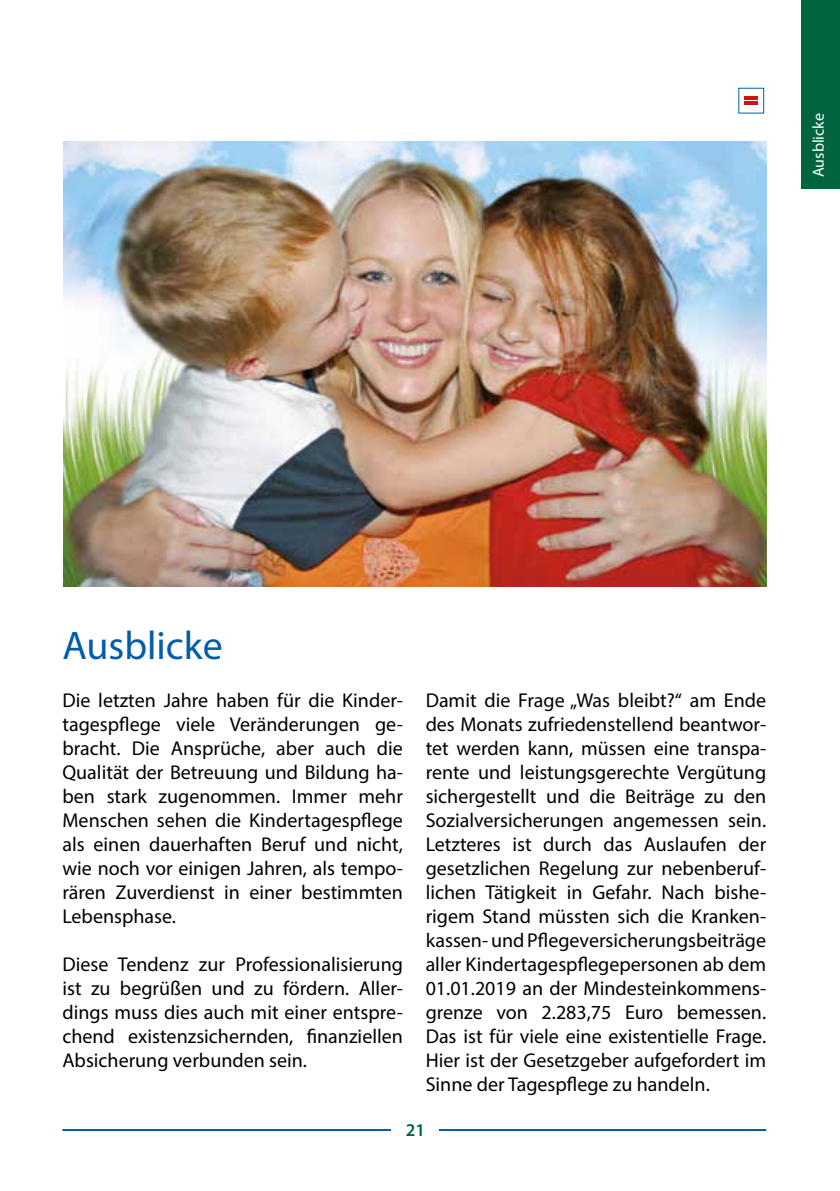
<style>
.page{position:relative;width:840px;height:1191px;background:#fff}
.page>*{position:absolute;margin:0;border:0;box-sizing:border-box;transform-origin:0 0}
.t1{font:40px "Myriad Pro";color:#005da9}
.t2{font:20px/24px "Myriad Pro";color:#000;text-align:justify}
.t3{font:600 18px "Myriad Pro";color:#00653f}
.t4{font:16px "Myriad Pro";color:#fff}
</style>
<div class="page">
<hr style="left:62px;top:1129px;width:703px;height:2px;background:#005da9">
<div style="left:391px;top:1122px;width:48px;height:35px;background:#fff"></div>
<hr style="left:744px;top:96px;width:13px;height:4px;background:#cd1316">
<svg style="left:744px;top:102px;width:13px;height:3px"></svg>
<div style="left:801px;top:0;width:38px;height:189px;background:#00653f"></div>
<img style="left:64px;top:142px;width:701px;height:445px">
<p class="t4" style="left:808px;top:177px;width:66px;rotate:-90deg">Ausblicke</p>
<h1 class="t1" style="left:62px;top:621px;width:162px">Ausblicke</h1>
<p class="t2" style="left:62px;top:688px;width:342px">Die letzten Jahre haben für die Kinder&shy;tagespflege viele Veränderungen ge&shy;bracht. Die Ansprüche, aber auch die Qualität der Betreuung und Bildung ha&shy;ben stark zugenommen. Immer mehr Menschen sehen die Kindertagespflege als einen dauerhaften Beruf und nicht, wie noch vor einigen Jahren, als tempo&shy;rären Zuverdienst in einer bestimmten Lebensphase.</p>
<p class="t2" style="left:62px;top:952px;width:342px">Diese Tendenz zur Professionalisierung ist zu begrüßen und zu fördern. Aller&shy;dings muss dies auch mit einer entspre&shy;chend existenzsichernden, finanziellen Absicherung verbunden sein.</p>
<p class="t2" style="left:425px;top:688px;width:342px">Damit die Frage „Was bleibt?“ am Ende des Monats zufriedenstellend beantwor&shy;tet werden kann, müssen eine transpa&shy;rente und leistungsgerechte Vergütung sichergestellt und die Beiträge zu den Sozialversicherungen angemessen sein.<br>Letzteres ist durch das Auslaufen der gesetzlichen Regelung zur nebenberuf&shy;lichen Tätigkeit in Gefahr. Nach bishe&shy;rigem Stand müssten sich die Kranken&shy;kassen- und Pflegeversicherungsbeiträge aller Kindertagespflegepersonen ab dem 01.01.2019 an der Mindesteinkommens&shy;grenze von 2.283,75 Euro bemessen.<br>Das ist für viele eine existentielle Frage.<br>Hier ist der Gesetzgeber aufgefordert im Sinne der Tagespflege zu handeln.</p>
<p class="t3" style="left:405px;top:1118px;width:21px">21</p>
</div>
